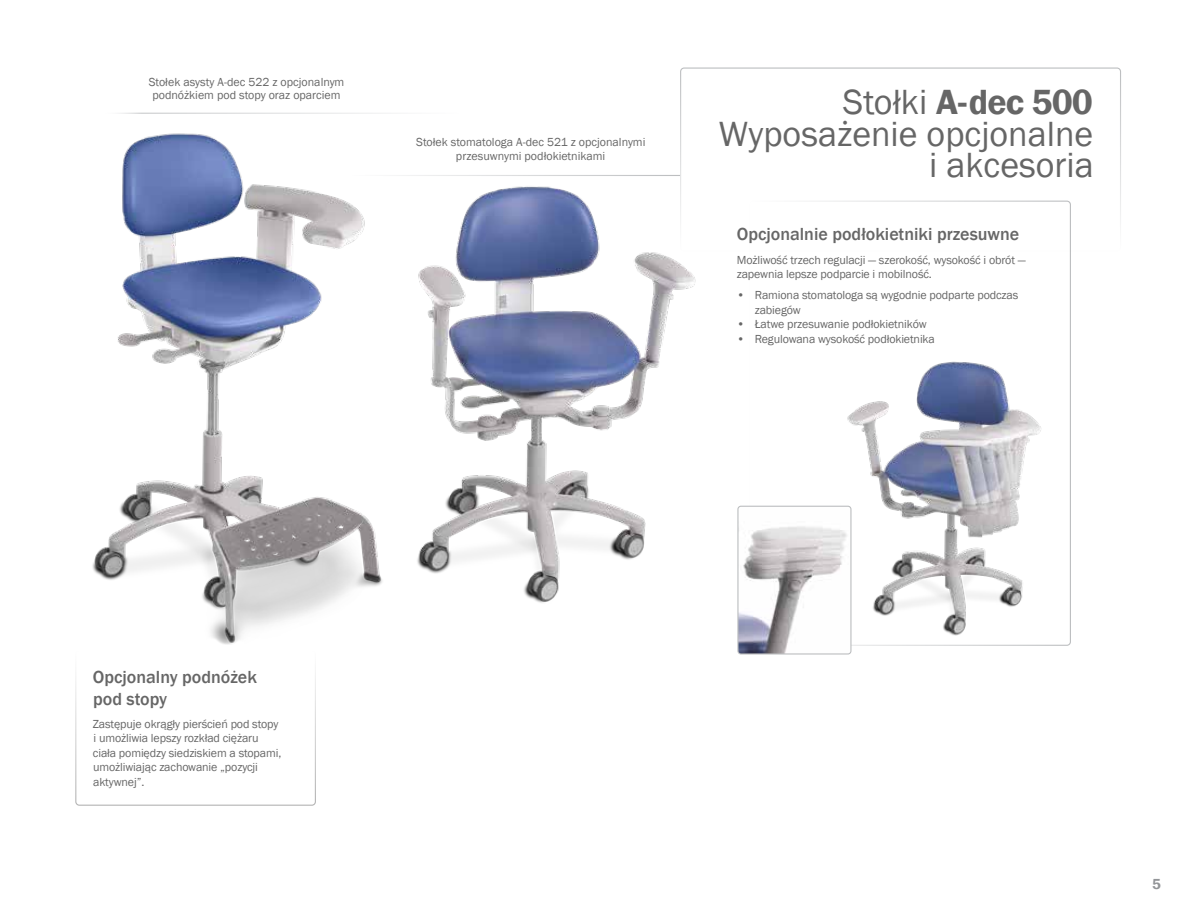
<style>
.page{position:relative;width:1188px;height:918px;background:#fff}
.page>*{position:absolute;margin:0;border:0;box-sizing:border-box;transform-origin:0 0}
.t1{font:36px/31.5px "Franklin Gothic";color:#666;text-align:right}
.t2{font:500 18px/21.6px "Franklin Gothic";color:#666}
.t3{font:600 15px "Franklin Gothic";color:#939598}
.t4{font:12px/14.4px "Franklin Gothic";letter-spacing:-.01em;color:#666}
.s1{font-weight:600}
</style>
<div class="page">
<img style="left:561px;top:189px;width:244px;height:371px">
<img style="left:739px;top:508px;width:111px;height:145px">
<div style="left:737px;top:506px;width:115px;height:149px;border:1px solid #bcbec0;border-radius:3px"></div>
<img style="left:839px;top:337px;width:232px;height:304px">
<img style="left:92px;top:133px;width:469px;height:512px">
<hr style="left:351px;top:175px;width:329px;height:1px;background:#bcbec0">
<hr style="left:101px;top:113px;width:359px;height:1px;background:#bcbec0">
<div style="left:680px;top:68px;width:441px;height:184px;border:1px solid #bcbec0;border-radius:4px"></div>
<div style="left:75px;top:650px;width:241px;height:156px;border:1px solid #b3b3b3;border-radius:4px"></div>
<p class="t4" style="left:149px;top:75px;width:197px;line-height:13.5px;text-align:center">Stołek asysty A-dec 522 z opcjonalnym podnóżkiem pod stopy oraz oparciem</p>
<p class="t4" style="left:416px;top:136px;width:231px;line-height:13.5px;text-align:center">Stołek stomatologa A-dec 521 z opcjonalnymi przesuwnymi podłokietnikami</p>
<h1 class="t1" style="left:719px;top:87px;width:376px">Stołki <span class="s1">A-dec 500<br></span>Wyposażenie opcjonalne i akcesoria</h1>
<h2 class="t2" style="left:737px;top:224px;width:284px">Opcjonalnie podłokietniki przesuwne</h2>
<p class="t4" style="left:737px;top:253px;width:291px">Możliwość trzech regulacji — szerokość, wysokość i obrót — zapewnia lepsze podparcie i mobilność.</p>
<p class="t4" style="left:755px;top:288px;width:265px;text-indent:-18px">• Ramiona stomatologa są wygodnie podparte podczas zabiegów</p>
<p class="t4" style="left:737px;top:317px;width:191px">• Łatwe przesuwanie podłokietników</p>
<p class="t4" style="left:737px;top:332px;width:199px">• Regulowana wysokość podłokietnika</p>
<h2 class="t2" style="left:93px;top:667px;width:166px">Opcjonalny podnóżek pod stopy</h2>
<p class="t4" style="left:93px;top:717px;width:190px">Zastępuje okrągły pierścień pod stopy i umożliwia lepszy rozkład ciężaru ciała pomiędzy siedziskiem a stopami, umożliwiając zachowanie „pozycji aktywnej”.</p>
<p class="t3" style="left:1152px;top:874px;width:10px">5</p>
</div>
